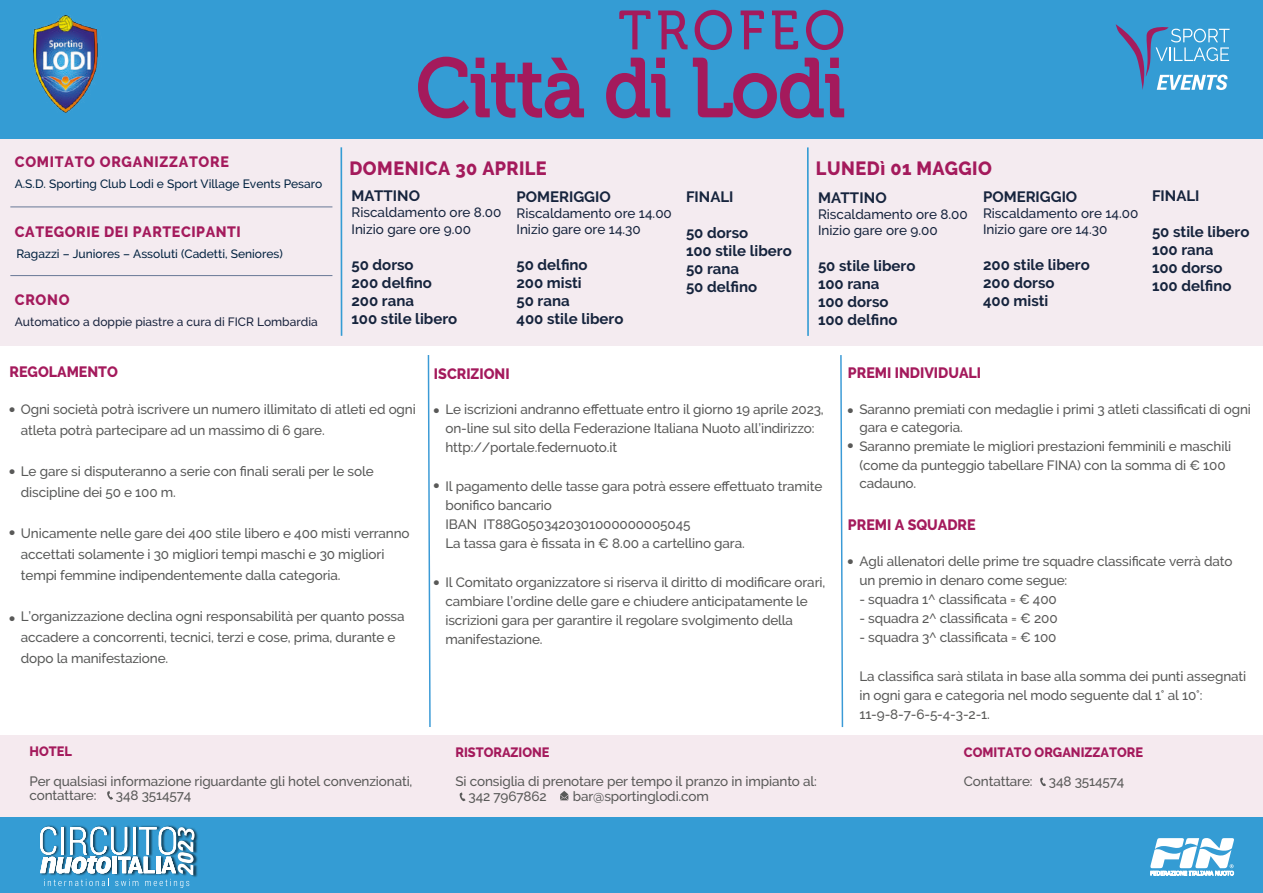
<style>
.page{position:relative;width:1263px;height:893px;background:#fff}
.page>*{position:absolute;margin:0;border:0;box-sizing:border-box;transform-origin:0 0}
.t1{font:800 19.05px "Raleway";letter-spacing:.025em;color:#a41a5c;scale:.95 1}
.t2{font:700 15px/18px "Raleway";color:#16243d}
.t3{font:800 15px "Raleway";letter-spacing:.04em;color:#a41a5c;scale:.95 1}
.t4{font:800 15px "Raleway";color:#a41a5c;scale:.95 1}
.t5{font:500 13.5px/19.2px "Raleway";letter-spacing:-.01em;color:#595958}
.t6{font:500 13.5px/20.7px "Raleway";letter-spacing:-.01em;color:#585958}
.t7{font:500 13.5px/16.2px "Raleway";color:#16243d}
.t8{font:800 13.5px "Raleway";color:#a41a5c;scale:.95 1}
.t9{font:13.5px "Verdana";color:#595958}
.t10{font:500 12px "Raleway";color:#00213f}
.t11{font:500 12px "Raleway";color:#18233d}
.s1{font-family:"Verdana";font-weight:400}
.s2{font-family:"Verdana";font-weight:400;color:#595958}
</style>
<div class="page">
<div style="left:0;top:735px;width:1263px;height:83px;background:#f5eaef"></div>
<div style="left:0;top:136px;width:1263px;height:210px;background:#f4ebf0"></div>
<div style="left:0;top:0;width:1263px;height:138px;background:#349cd4"></div>
<div style="left:0;top:817px;width:1263px;height:75px;background:#349cd4"></div>
<hr style="left:10px;top:206px;width:322px;height:1px;background:#687997">
<hr style="left:10px;top:275px;width:322px;height:1px;background:#687997">
<svg style="left:1150px;top:838px;width:84px;height:38px"></svg>
<img style="left:47px;top:825px;width:151px;height:52px">
<img style="left:175px;top:825px;width:23px;height:20px">
<svg style="left:40px;top:826px;width:155px;height:62px"></svg>
<hr style="left:341px;top:147px;width:1px;height:189px;background:#349cd4">
<svg style="left:1116px;top:24px;width:114px;height:66px"></svg>
<hr style="left:807px;top:147px;width:2px;height:189px;background:#349cd4">
<img style="left:33px;top:16px;width:65px;height:97px">
<svg style="left:619px;top:10px;width:32px;height:39px"></svg>
<svg style="left:658px;top:10px;width:30px;height:39px"></svg>
<svg style="left:695px;top:10px;width:37px;height:40px"></svg>
<svg style="left:741px;top:10px;width:23px;height:39px"></svg>
<svg style="left:772px;top:10px;width:26px;height:39px"></svg>
<svg style="left:806px;top:10px;width:37px;height:40px"></svg>
<svg style="left:418px;top:56px;width:166px;height:63px"></svg>
<svg style="left:606px;top:57px;width:65px;height:62px"></svg>
<svg style="left:692px;top:57px;width:153px;height:62px"></svg>
<svg style="left:427px;top:355px;width:4px;height:372px"></svg>
<svg style="left:840px;top:355px;width:4px;height:373px"></svg>
<svg style="left:107px;top:791px;width:6px;height:8px"></svg>
<svg style="left:560px;top:791px;width:8px;height:9px"></svg>
<svg style="left:460px;top:792px;width:6px;height:9px"></svg>
<svg style="left:1040px;top:777px;width:6px;height:9px"></svg>
<p class="t3" style="left:15px;top:153px;width:227px">COMITATO ORGANIZZATORE</p>
<p class="t10" style="left:15px;top:177px;width:309px">A.S.D. Sporting Club Lodi e Sport Village Events Pesaro</p>
<p class="t3" style="left:15px;top:223px;width:239px">CATEGORIE DEI PARTECIPANTI</p>
<p class="t10" style="left:16px;top:247px;width:268px">Ragazzi – Juniores – Assoluti (Cadetti, Seniores)</p>
<p class="t3" style="left:15px;top:291px;width:59px">CRONO</p>
<p class="t11" style="left:15px;top:314px;width:304px">Automatico a doppie piastre a cura di FICR Lombardia</p>
<h1 class="t1" style="left:349px;top:157px;width:209px">DOMENICA 30 APRILE</h1>
<h1 class="t1" style="left:816px;top:157px;width:187px">LUNEDì 01 MAGGIO</h1>
<p class="t2" style="left:352px;top:187px;width:70px">MATTINO</p>
<p class="t7" style="left:352px;top:204px;width:151px">Riscaldamento ore 8.00<br>Inizio gare ore 9.00</p>
<p class="t2" style="left:352px;top:255px;width:107px">50 dorso<br>200 delfino<br>200 rana<br>100 stile libero</p>
<p class="t2" style="left:517px;top:188px;width:96px">POMERIGGIO</p>
<p class="t7" style="left:517px;top:205px;width:157px">Riscaldamento ore 14.00<br>Inizio gare ore 14.30</p>
<p class="t2" style="left:517px;top:256px;width:108px">50 delfino<br>200 misti<br>50 rana<br>400 stile libero</p>
<p class="t2" style="left:686px;top:188px;width:49px">FINALI</p>
<p class="t2" style="left:686px;top:224px;width:107px">50 dorso<br>100 stile libero<br>50 rana<br>50 delfino</p>
<p class="t2" style="left:818px;top:188px;width:70px">MATTINO</p>
<p class="t7" style="left:818px;top:206px;width:151px">Riscaldamento ore 8.00<br>Inizio gare ore 9.00</p>
<p class="t2" style="left:818px;top:257px;width:99px">50 stile libero<br>100 rana<br>100 dorso<br>100 delfino</p>
<p class="t2" style="left:983px;top:187px;width:96px">POMERIGGIO</p>
<p class="t7" style="left:983px;top:205px;width:157px">Riscaldamento ore 14.00<br>Inizio gare ore 14.30</p>
<p class="t2" style="left:983px;top:256px;width:108px">200 stile libero<br>200 dorso<br>400 misti</p>
<p class="t2" style="left:1152px;top:187px;width:49px">FINALI</p>
<p class="t2" style="left:1152px;top:223px;width:99px">50 stile libero<br>100 rana<br>100 dorso<br>100 delfino</p>
<p class="t4" style="left:9px;top:363px;width:116px">REGOLAMENTO</p>
<p class="t4" style="left:434px;top:365px;width:81px">ISCRIZIONI</p>
<p class="t4" style="left:848px;top:364px;width:142px">PREMI INDIVIDUALI</p>
<p class="t5" style="left:21px;top:399px;width:396px;line-height:20.7px;text-indent:-13px"><span class="s1">•</span> Ogni società potrà iscrivere un numero illimitato di atleti ed ogni atleta potrà partecipare ad un massimo di 6 gare.</p>
<p class="t6" style="left:21px;top:461px;width:354px;text-indent:-13px"><span class="s2">•</span> Le gare si disputeranno a serie con finali serali per le sole discipline dei 50 e 100 m.</p>
<p class="t6" style="left:21px;top:523px;width:390px;text-indent:-13px"><span class="s2">•</span> Unicamente nelle gare dei 400 stile libero e 400 misti verranno accettati solamente i 30 migliori tempi maschi e 30 migliori tempi femmine indipendentemente dalla categoria.</p>
<p class="t6" style="left:21px;top:606px;width:385px">L’organizzazione declina ogni responsabilità per quanto possa accadere a concorrenti, tecnici, terzi e cose, prima, durante e dopo la manifestazione.</p>
<p class="t5" style="left:859px;top:400px;width:393px;line-height:17.7px;text-indent:-13px"><span class="s1">•</span> Saranno premiati con medaglie i primi 3 atleti classificati di ogni gara e categoria.</p>
<p class="t5" style="left:847px;top:436px;width:386px;text-align:center"><span class="s1">•</span> Saranno premiate le migliori prestazioni femminili e maschili (come da punteggio tabellare FINA) con la somma di € 100</p>
<p class="t5" style="left:859px;top:473px;width:58px">cadauno.</p>
<p class="t4" style="left:848px;top:516px;width:136px">PREMI A SQUADRE</p>
<p class="t5" style="left:859px;top:551px;width:375px;text-indent:-13px"><span class="s1">•</span> Agli allenatori delle prime tre squadre classificate verrà dato un premio in denaro come segue:</p>
<p class="t5" style="left:859px;top:589px;width:199px">- squadra 1^ classificata = € 400</p>
<p class="t5" style="left:859px;top:608px;width:200px">- squadra 2^ classificata = € 200</p>
<p class="t5" style="left:859px;top:628px;width:199px">- squadra 3^ classificata = € 100</p>
<p class="t5" style="left:859px;top:666px;width:388px">La classifica sarà stilata in base alla somma dei punti assegnati in ogni gara e categoria nel modo seguente dal 1° al 10°:<br>11-9-8-7-6-5-4-3-2-1.</p>
<p class="t5" style="left:445px;top:399px;width:380px;text-indent:-13px"><span class="s1">•</span> Le iscrizioni andranno effettuate entro il giorno 19 aprile 2023, on-line sul sito della Federazione Italiana Nuoto all’indirizzo: http://portale.federnuoto.it</p>
<p class="t5" style="left:445px;top:476px;width:379px;text-indent:-13px"><span class="s1">•</span> Il pagamento delle tasse gara potrà essere effettuato tramite bonifico bancario<br>IBAN IT88G0503420301000000005045<br>La tassa gara è fissata in € 8.00 a cartellino gara.</p>
<p class="t5" style="left:445px;top:572px;width:381px;text-indent:-13px"><span class="s1">•</span> Il Comitato organizzatore si riserva il diritto di modificare orari, cambiare l’ordine delle gare e chiudere anticipatamente le iscrizioni gara per garantire il regolare svolgimento della manifestazione.</p>
<p class="t9" style="left:8px;top:609px;width:9px">•</p>
<p class="t8" style="left:29px;top:743px;width:46px">HOTEL</p>
<p class="t5" style="left:29px;top:773px;width:385px;line-height:14.7px">Per qualsiasi informazione riguardante gli hotel convenzionati, contattare:</p>
<p class="t5" style="left:116px;top:785px;width:77px">348 3514574</p>
<p class="t8" style="left:455px;top:744px;width:101px">RISTORAZIONE</p>
<p class="t5" style="left:469px;top:774px;width:350px;line-height:14.7px;text-indent:-13px">Si consiglia di prenotare per tempo il pranzo in impianto al:<br>342 7967862</p>
<p class="t5" style="left:573px;top:786px;width:138px">bar@sportinglodi.com</p>
<p class="t8" style="left:964px;top:744px;width:190px">COMITATO ORGANIZZATORE</p>
<p class="t5" style="left:964px;top:771px;width:162px">Contattare: 348 3514574</p>
</div>
